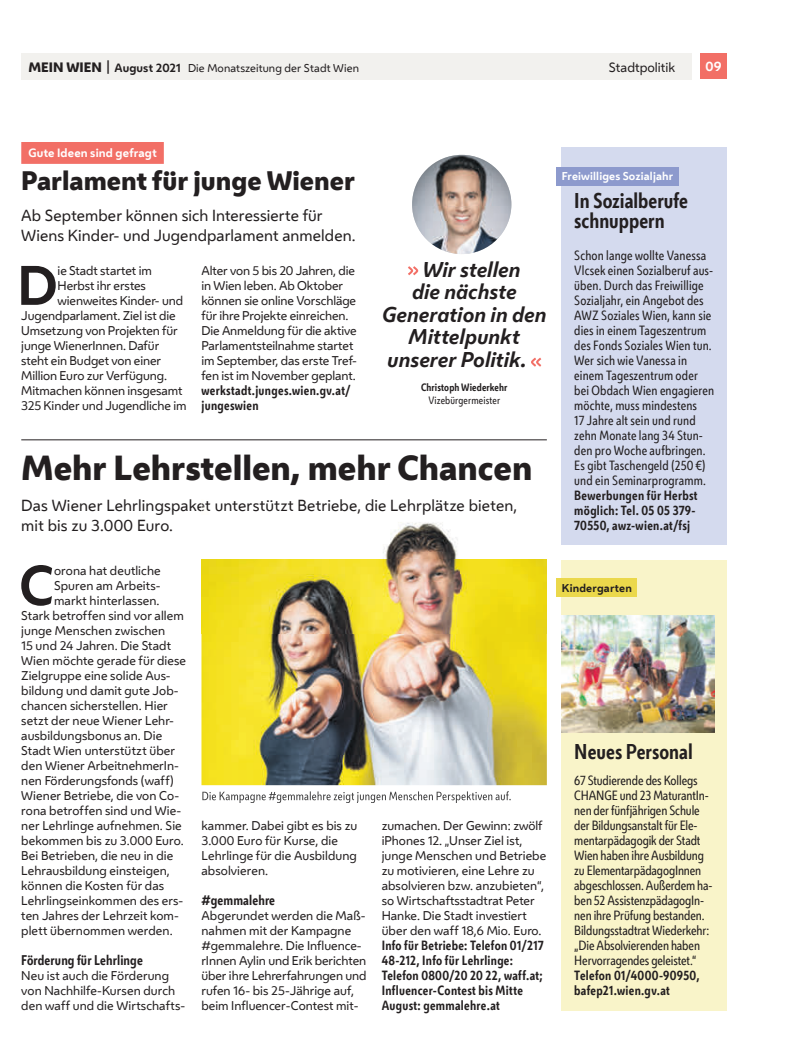
<style>
.page{position:relative;width:798px;height:1063px;background:#fff}
.page>*{position:absolute;margin:0;border:0;box-sizing:border-box;transform-origin:0 0}
.t1{font:700 51.88px "Wiener Melange";color:#231f20}
.t2{font:800 32.5px "Wiener Melange";color:#231f20}
.t3{font:800 25px "Wiener Melange";color:#231f20}
.t4{font:italic 700 20px "Wiener Melange";letter-spacing:.005em;color:#231f20}
.t5{font:700 20px/20px "Wiener Melange Cd";color:#231f20}
.t6{font:15px/20px "Wiener Melange";letter-spacing:.01em;color:#231f20}
.t7{font:700 13.12px "Wiener Melange Cd";letter-spacing:.01em;color:#231f20}
.t8{font:12.5px/15px "Wiener Melange Cd";color:#231f20}
.t9{font:700 12.5px/15px "Wiener Melange Cd";letter-spacing:.025em;color:#231f20}
.t10{font:12.5px "Wiener Melange";color:#231f20}
.t11{font:700 12.5px "Wiener Melange";color:#fff}
.t12{font:11.88px/15px "Wiener Melange";color:#231f20}
.t13{font:700 11.25px "Wiener Melange";letter-spacing:.015em;color:#fff}
.t14{font:10.62px "Wiener Melange";letter-spacing:.01em;color:#231f20}
.t15{font:700 10.62px "Wiener Melange";letter-spacing:.015em;color:#fff}
.t16{font:700 10.62px "Wiener Melange";letter-spacing:.015em;color:#231f20}
.t17{font:700 10px "Wiener Melange Cd";letter-spacing:.015em;color:#231f20}
.t18{font:10px "Wiener Melange Cd";letter-spacing:.015em;color:#231f20}
.s1{font-weight:800;font-size:12.75px}
.s2{font-size:12px}
.s3{font-weight:700;font-size:11.25px}
.s4{color:#33312f}
</style>
<div class="page">
<div style="left:21px;top:53px;width:670px;height:27px;background:#f2f1ee"></div>
<div style="left:699px;top:53px;width:27px;height:26px;background:#f26f66"></div>
<hr style="left:21px;top:440px;width:525px;height:1px;background:#231f20">
<div style="left:561px;top:560px;width:165px;height:450px;background:#f9f4c9"></div>
<div style="left:561px;top:148px;width:165px;height:397px;background:#d4daee"></div>
<div style="left:556px;top:167px;width:122px;height:19px;background:#8d9acd"></div>
<div style="left:556px;top:578px;width:81px;height:19px;background:#ebd84b"></div>
<img style="left:561px;top:615px;width:153px;height:118px">
<div style="left:21px;top:142px;width:143px;height:22px;background:#f26f66"></div>
<img style="left:201px;top:633px;width:345px;height:152px">
<svg style="left:202px;top:792px;width:52px;height:11px"></svg>
<img style="left:201px;top:522px;width:345px;height:38px">
<img style="left:546px;top:563px;width:1px;height:70px">
<img style="left:201px;top:560px;width:345px;height:73px">
<svg style="left:408px;top:266px;width:10px;height:9px"></svg>
<svg style="left:531px;top:358px;width:10px;height:9px"></svg>
<img style="left:412px;top:155px;width:99px;height:99px;border-radius:50%">
<p class="t14" style="left:28px;top:60px;width:332px"><span class="s1">MEIN WIEN</span> <span class="s2">|</span> <span class="s3">August 2021</span> Die Monatszeitung der Stadt Wien</p>
<p class="t10" style="left:608px;top:58px;width:68px">Stadtpolitik</p>
<p class="t11" style="left:705px;top:57px;width:17px">09</p>
<p class="t13" style="left:28px;top:144px;width:130px">Gute Ideen sind gefragt</p>
<h3 class="t3" style="left:21px;top:163px;width:335px">Parlament für junge Wiener</h3>
<p class="t6" style="left:21px;top:205px;width:336px">Ab September können sich Interessierte für<br>Wiens Kinder- und Jugendparlament anmelden.</p>
<h1 class="t1" style="left:17px;top:248px;width:42px">D</h1>
<p class="t12" style="left:58px;top:263px;width:96px">ie Stadt startet im</p>
<p class="t12" style="left:201px;top:263px;width:157px">Alter von 5 bis 20 Jahren, die in Wien leben. Ab Oktober können sie online Vorschläge für ihre Projekte einreichen.<br>Die Anmeldung für die aktive<br>Parlamentsteilnahme startet im September, das erste Tref&shy;fen ist im November geplant.</p>
<p class="t9" style="left:201px;top:382px;width:151px">werkstadt.junges.wien.gv.at/ jungeswien</p>
<p class="t12" style="left:58px;top:278px;width:90px">Herbst ihr erstes</p>
<p class="t12" style="left:58px;top:293px;width:127px">wienweites Kinder- und</p>
<p class="t12" style="left:21px;top:308px;width:156px">Jugendparlament. Ziel ist die</p>
<p class="t12" style="left:21px;top:323px;width:158px">Umsetzung von Projekten für</p>
<p class="t12" style="left:21px;top:338px;width:139px">junge WienerInnen. Dafür</p>
<p class="t12" style="left:21px;top:353px;width:141px">steht ein Budget von einer</p>
<p class="t12" style="left:21px;top:368px;width:147px">Million Euro zur Verfügung.</p>
<p class="t12" style="left:21px;top:383px;width:163px">Mitmachen können insgesamt</p>
<p class="t12" style="left:21px;top:398px;width:167px">325 Kinder und Jugendliche im</p>
<h3 class="t4" style="left:422px;top:255px;width:99px">Wir stellen</h3>
<h3 class="t4" style="left:412px;top:277px;width:106px">die nächste</h3>
<h3 class="t4" style="left:382px;top:300px;width:166px">Generation in den</h3>
<h3 class="t4" style="left:408px;top:322px;width:113px">Mittelpunkt</h3>
<h3 class="t4" style="left:387px;top:345px;width:141px">unserer Politik.</h3>
<p class="t17" style="left:421px;top:380px;width:88px">Christoph Wiederkehr</p>
<p class="t18" style="left:428px;top:393px;width:73px">Vizebürgermeister</p>
<h2 class="t2" style="left:21px;top:445px;width:512px">Mehr Lehrstellen, mehr Chancen</h2>
<p class="t6" style="left:21px;top:495px;width:497px">Das Wiener Lehrlingspak<span class="s4">e</span>t unterstützt Betriebe, die Lehrplätze bieten, mit bis zu 3.000 Euro.</p>
<h1 class="t1" style="left:19px;top:548px;width:36px">C</h1>
<p class="t12" style="left:54px;top:563px;width:108px">orona hat deutliche</p>
<p class="t12" style="left:54px;top:578px;width:108px">Spuren am Arbeits-</p>
<p class="t12" style="left:54px;top:593px;width:107px">markt hinterlassen.</p>
<p class="t12" style="left:21px;top:608px;width:164px">Stark betroffen sind vor allem</p>
<p class="t12" style="left:21px;top:623px;width:145px">junge Menschen zwischen</p>
<p class="t12" style="left:21px;top:638px;width:151px">15 und 24 Jahren. Die Stadt</p>
<p class="t12" style="left:21px;top:653px;width:166px">Wien möchte gerade für diese</p>
<p class="t12" style="left:21px;top:668px;width:151px">Zielgruppe eine solide Aus-</p>
<p class="t12" style="left:21px;top:683px;width:159px">bildung und damit gute Job-</p>
<p class="t12" style="left:21px;top:698px;width:148px">chancen sicherstellen. Hier</p>
<p class="t12" style="left:21px;top:713px;width:154px">setzt der neue Wiener Lehr-</p>
<p class="t12" style="left:21px;top:728px;width:142px">ausbildungsbonus an. Die</p>
<p class="t12" style="left:21px;top:743px;width:155px">Stadt Wien unterstützt über</p>
<p class="t12" style="left:21px;top:758px;width:159px">den Wiener ArbeitnehmerIn-</p>
<p class="t12" style="left:21px;top:773px;width:154px">nen Förderungsfonds (waff)</p>
<p class="t12" style="left:21px;top:788px;width:159px">Wiener Betriebe, die von Co-</p>
<p class="t12" style="left:21px;top:803px;width:161px">rona betroffen sind und Wie-</p>
<p class="t12" style="left:21px;top:818px;width:162px">ner Lehrlinge aufnehmen. Sie</p>
<p class="t12" style="left:21px;top:833px;width:164px">bekommen bis zu 3.000 Euro.</p>
<p class="t12" style="left:21px;top:848px;width:153px">Bei Betrieben, die neu in die</p>
<p class="t12" style="left:21px;top:863px;width:150px">Lehrausbildung einsteigen,</p>
<p class="t12" style="left:21px;top:878px;width:144px">können die Kosten für das</p>
<p class="t12" style="left:21px;top:893px;width:163px">Lehrlingseinkommen des ers-</p>
<p class="t12" style="left:21px;top:908px;width:159px">ten Jahres der Lehrzeit kom-</p>
<p class="t12" style="left:21px;top:923px;width:153px">plett übernommen werden.</p>
<p class="t7" style="left:21px;top:951px;width:123px">Förderung für Lehrlinge</p>
<p class="t12" style="left:21px;top:968px;width:165px">Neu ist auch die Förderung von Nachhilfe-Kursen durch den waff und die Wirtschafts-</p>
<p class="t12" style="left:381px;top:818px;width:166px">zumachen. Der Gewinn: zwölf iPhones 12. „Unser Ziel ist, junge Menschen und Betriebe zu motivieren, eine Lehre zu absolvieren bzw. anzubieten“, so Wirtschaftsstadt rat Peter<br>Hanke. Die Stadt investiert über den waff 18,6 Mio. Euro.</p>
<p class="t9" style="left:381px;top:937px;width:163px">Info für Betriebe: Telefon 01/217<br>48-212, Info für Lehrlinge:<br>Telefon 0800/20 20 22, waff.at;<br>Influencer-Contest bis Mitte<br>August: gemmalehre.at</p>
<p class="t12" style="left:201px;top:818px;width:157px">kammer. Dabei gibt es bis zu<br>3.000 Euro für Kurse, die<br>Lehrlinge für die Ausbildung absolvieren.</p>
<p class="t7" style="left:201px;top:891px;width:75px">#gemmalehre</p>
<p class="t12" style="left:201px;top:908px;width:167px">Abgerundet werden die Maß&shy;nahmen mit der Kampagne #gemmalehre. Die Influence&shy;rInnen Aylin und Erik berichten über ihre Lehrerfahrungen und rufen 16- bis 25-Jährige auf, beim Influencer-Contest mit-</p>
<p class="t15" style="left:561px;top:169px;width:113px">Freiwilliges Sozialjahr</p>
<h3 class="t5" style="left:574px;top:191px;width:115px">In Sozialberufe schnuppern</h3>
<p class="t8" style="left:574px;top:247px;width:141px">Schon lange wollte Vanessa<br>Vlcsek einen Sozialberuf aus&shy;üben. Durch das Freiwillige<br>Sozialjahr, ein Angebot des<br>AWZ Soziales Wien, kann sie dies in einem Tageszen trum des Fonds Soziales Wien tun.<br>Wer sich wie Vanessa in einem Tageszentrum oder bei Obdach Wien engagieren möchte, muss mindestens<br>17 Jahre alt sein und rund zehn Monate lang 34 Stun&shy;den pro Woche aufbringen.<br>Es gibt Taschengeld (250 €) und ein Seminarprogramm.</p>
<p class="t9" style="left:574px;top:487px;width:125px">Bewerbungen für Herbst möglich: Tel. 05 05 379-<br>70550, awz-wien.at/fsj</p>
<p class="t16" style="left:561px;top:580px;width:72px">Kindergarten</p>
<h3 class="t5" style="left:574px;top:741px;width:120px">Neues Personal</h3>
<p class="t8" style="left:574px;top:772px;width:140px">67 Studierende des Kollegs<br>CHANGE und 23 MaturantIn&shy;nen der fünfjährigen Schule der Bildungsanstalt für Ele&shy;mentarpädagogik der Stadt<br>Wien haben ihre Ausbildung zu ElementarpädagogInnen abgeschlossen. Außerdem ha&shy;ben 52 AssistenzpädagogIn&shy;nen ihre Prüfung bestanden.<br>Bildungsstadtrat Wiederkehr: „Die Absolvierenden haben<br>Hervorragendes geleistet.“</p>
<p class="t9" style="left:574px;top:968px;width:127px">Telefon 01/4000-90950, bafep21.wien.gv.at</p>
</div>
